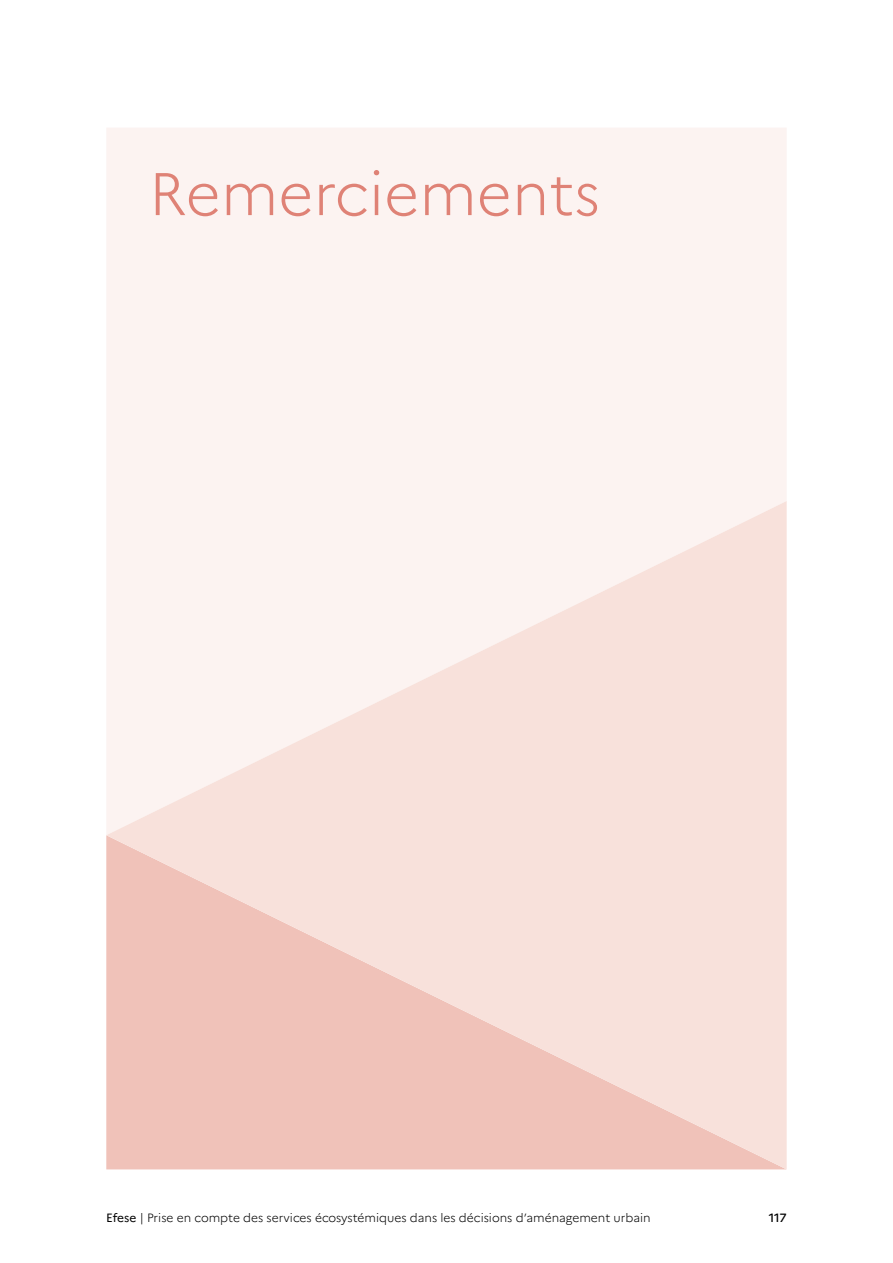
<style>
.page{position:relative;width:893px;height:1263px;background:#fff}
.page>*{position:absolute;margin:0;border:0;box-sizing:border-box;transform-origin:0 0}
.Titre_01{font:300 60px "Marianne";color:#df8276}
.t1{font:300 12px "Marianne";color:#000}
.t2{font:500 12px "Marianne";color:#000}
.s1{font-weight:400}
</style>
<div class="page">
<div style="left:107px;top:128px;width:679px;height:373px;background:#fcf3f1"></div>
<svg style="left:106px;top:501px;width:681px;height:668px;fill:#f8e1db"></svg>
<h1 class="Titre_01" style="left:149px;top:157px;width:453px">Remerciements</h1>
<p class="t1" style="left:106px;top:1210px;width:546px"><span class="s1">Efese</span> | Prise en compte des services écosystémiques dans les décisions d’aménagement urbain</p>
<p class="t2" style="left:769px;top:1210px;width:19px">117</p>
</div>
